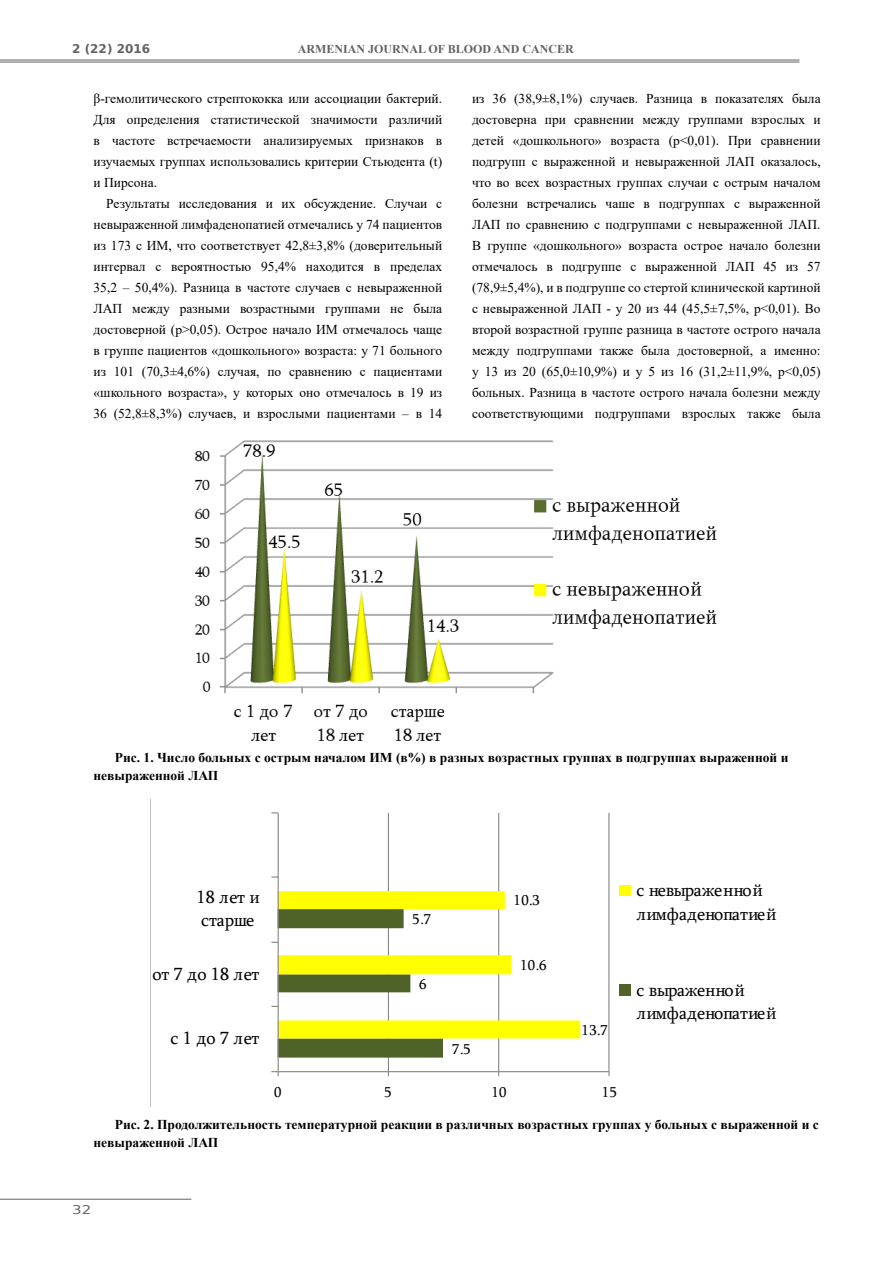
<style>
.page{position:relative;width:893px;height:1263px;background:#fff}
.page>*{position:absolute;margin:0;border:0;box-sizing:border-box;transform-origin:0 0}
.t1{font:18px/23.7px "Sylfaen";letter-spacing:-.015em;color:#000}
.t2{font:14.7px "Sylfaen";letter-spacing:.04em;color:#000}
.t3{font:13.5px/21px "Times New Roman";color:#000;text-align:justify}
.t4{font:700 13.5px/18px "Times New Roman";color:#000}
.t5{font:700 12px "Times New Roman";color:#646363}
.t6{font:700 12px "DejaVu Sans";color:#646363}
.t7{font:12px "DejaVu Sans";color:#646363;scale:1.25 1}
</style>
<div class="page">
<hr style="left:0;top:1199px;width:191px;height:1px;background:#646363">
<hr style="left:0;top:60px;width:799px;height:1px;background:#646363">
<hr style="left:0;top:62px;width:799px;height:1px;background:#646363">
<img style="left:194px;top:440px;width:523px;height:301px">
<svg style="left:271px;top:812px;width:360px;height:265px"></svg>
<p class="t6" style="left:72px;top:39px;width:79px">2 (22) 2016</p>
<p class="t3" style="left:94px;top:87px;width:350px">β-гемолитического стрептококка или ассоциации бактерий.<br>Для определения статистической значимости различий в частоте встречаемости анализируемых признаков в изучаемых группах использовались критерии Стьюдента (t) и Пирсона.</p>
<p class="t3" style="left:94px;top:192px;width:350px;text-indent:13px">Результаты исследования и их обсуждение. Случаи с невыраженной лимфаденопатией отмечались у 74 пациентов из 173 с ИМ, что соответствует 42,8±3,8% (доверительный интервал с вероятностью 95,4% находится в пределах 35,2 – 50,4%). Разница в частоте случаев с невыраженной ЛАП между разными возрастными группами не была достоверной (р&gt;0,05). Острое начало ИМ отмечалось чаще в группе пациентов «дошкольного» возраста: у 71 больного из 101 (70,3±4,6%) случая, по сравнению с пациентами «школьного возраста», у которых оно отмечалось в 19 из 36 (52,8±8,3%) случаев, и взрослыми пациентами – в 14</p>
<p class="t5" style="left:298px;top:40px;width:277px">ARMENIAN JOURNAL OF BLOOD AND CANCER</p>
<p class="t3" style="left:472px;top:88px;width:350px">из 36 (38,9±8,1%) случаев. Разница в показателях была достоверна при сравнении между группами взрослых и детей «дошкольного» возраста (р&lt;0,01). При сравнении подгрупп с выраженной и невыраженной ЛАП оказалось, что во всех возрастных группах случаи с острым началом болезни встречались чаше в подгруппах с выраженной ЛАП по сравнению с подгруппами с невыраженной ЛАП.<br>В группе «дошкольного» возраста острое начало болезни отмечалось в подгруппе с выраженной ЛАП 45 из 57 (78,9±5,4%), и в подгруппе со стертой клинической картиной с невыраженной ЛАП - у 20 из 44 (45,5±7,5%, р&lt;0,01). Во второй возрастной группе разница в частоте острого начала между подгруппами также была достоверной, а именно: у 13 из 20 (65,0±10,9%) и у 5 из 16 (31,2±11,9%, р&lt;0,05) больных. Разница в частоте острого начала болезни между соответствующими подгруппами взрослых также была</p>
<p class="t4" style="left:94px;top:748px;width:696px;text-indent:21px">Рис. 1. Число больных с острым началом ИМ (в%) в разных возрастных группах в подгруппах выраженной и невыраженной ЛАП</p>
<h1 class="t1" style="left:197px;top:884px;width:65px">18 лет и старше</h1>
<h1 class="t1" style="left:636px;top:877px;width:142px">с невыраженной лимфаденопатией</h1>
<p class="t2" style="left:513px;top:891px;width:28px">10.3</p>
<p class="t2" style="left:413px;top:909px;width:20px">5.7</p>
<h1 class="t1" style="left:152px;top:961px;width:109px">от 7 до 18 лет</h1>
<h1 class="t1" style="left:170px;top:1026px;width:91px">с 1 до 7 лет</h1>
<p class="t2" style="left:419px;top:974px;width:9px">6</p>
<p class="t2" style="left:452px;top:1039px;width:20px">7.5</p>
<p class="t2" style="left:520px;top:955px;width:28px">10.6</p>
<p class="t2" style="left:581px;top:1020px;width:28px">13.7</p>
<p class="t2" style="left:274px;top:1082px;width:9px">0</p>
<p class="t2" style="left:385px;top:1082px;width:9px">5</p>
<p class="t2" style="left:491px;top:1082px;width:17px">10</p>
<p class="t2" style="left:602px;top:1082px;width:17px">15</p>
<h1 class="t1" style="left:636px;top:977px;width:142px">с выраженной лимфаденопатией</h1>
<p class="t4" style="left:94px;top:1115px;width:727px;text-indent:21px">Рис. 2. Продолжительность температурной реакции в различных возрастных группах у больных с выраженной и с невыраженной ЛАП</p>
<p class="t7" style="left:72px;top:1200px;width:17px">32</p>
</div>
